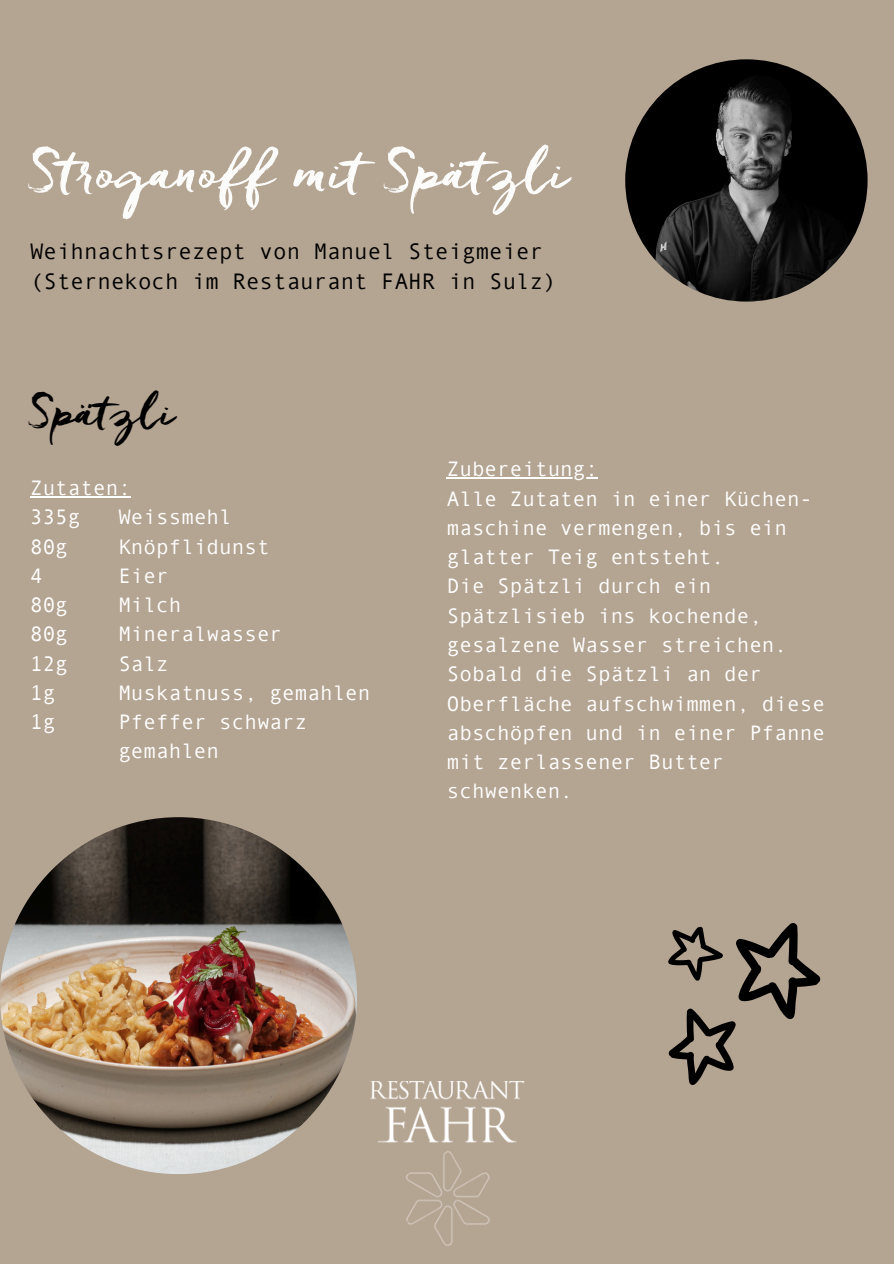
<style>
.page{position:relative;width:894px;height:1264px;background:#fff}
.page>*{position:absolute;margin:0;border:0;box-sizing:border-box;transform-origin:0 0}
.t1{font:57px "Freeland";color:#fff}
.t2{font:45px "Freeland";color:#000}
.t3{font:22.5px "Andale Mono";color:#000}
.t4{font:21px/29.2px "Andale Mono";color:#fff}
</style>
<div class="page">
<div style="left:0;top:0;width:893px;height:1263px;background:#b4a492"></div>
<img style="left:625px;top:59px;width:242px;height:242px;border-radius:50%">
<img style="left:370px;top:1081px;width:155px;height:165px">
<img style="left:0;top:817px;width:357px;height:357px;border-radius:50%">
<svg style="left:668px;top:923px;width:152px;height:162px"></svg>
<hr style="left:30px;top:496px;width:101px;height:1px;background:#fff">
<hr style="left:446px;top:477px;width:152px;height:1px;background:#fff">
<h1 class="t1" style="left:30px;top:134px;width:541px">Stroganoff mit Spätzli</h1>
<p class="t3" style="left:30px;top:238px;width:514px">Weihnachtsrezept von Manuel Steigmeier</p>
<p class="t3" style="left:30px;top:269px;width:528px">(Sternekoch im Restaurant FAHR in Sulz)</p>
<p class="t2" style="left:30px;top:382px;width:147px">Spätzli</p>
<p class="t4" style="left:30px;top:473px;width:102px">Zutaten:</p>
<h2 class="t4" style="left:30px;top:502px;width:52px">335g</h2>
<h2 class="t4" style="left:118px;top:502px;width:115px">Weissmehl</h2>
<p class="t4" style="left:30px;top:531px;width:39px">80g</p>
<p class="t4" style="left:118px;top:531px;width:153px">Knöpflidunst</p>
<p class="t4" style="left:30px;top:561px;width:14px">4</p>
<p class="t4" style="left:118px;top:561px;width:52px">Eier</p>
<p class="t4" style="left:30px;top:590px;width:39px">80g</p>
<p class="t4" style="left:118px;top:590px;width:64px">Milch</p>
<p class="t4" style="left:30px;top:619px;width:39px">80g</p>
<p class="t4" style="left:118px;top:619px;width:165px">Mineralwasser</p>
<p class="t4" style="left:30px;top:648px;width:39px">12g</p>
<p class="t4" style="left:118px;top:648px;width:52px">Salz</p>
<p class="t4" style="left:30px;top:678px;width:27px">1g</p>
<p class="t4" style="left:118px;top:678px;width:253px">Muskatnuss, gemahlen</p>
<p class="t4" style="left:30px;top:707px;width:27px">1g</p>
<p class="t4" style="left:118px;top:707px;width:190px">Pfeffer schwarz</p>
<p class="t4" style="left:118px;top:736px;width:102px">gemahlen</p>
<p class="t4" style="left:446px;top:454px;width:153px">Zubereitung:</p>
<p class="t4" style="left:446px;top:484px;width:367px">Alle Zutaten in einer Küchen&shy;maschine vermengen, bis ein glatter Teig entsteht.</p>
<p class="t4" style="left:446px;top:571px;width:379px">Die Spätzli durch ein<br>Spätzlisieb ins kochende, gesalzene Wasser streichen.<br>Sobald die Spätzli an der<br>Oberfläche aufschwimmen, diese abschöpfen und in einer Pfanne mit zerlassener Butter schwenken.</p>
</div>
